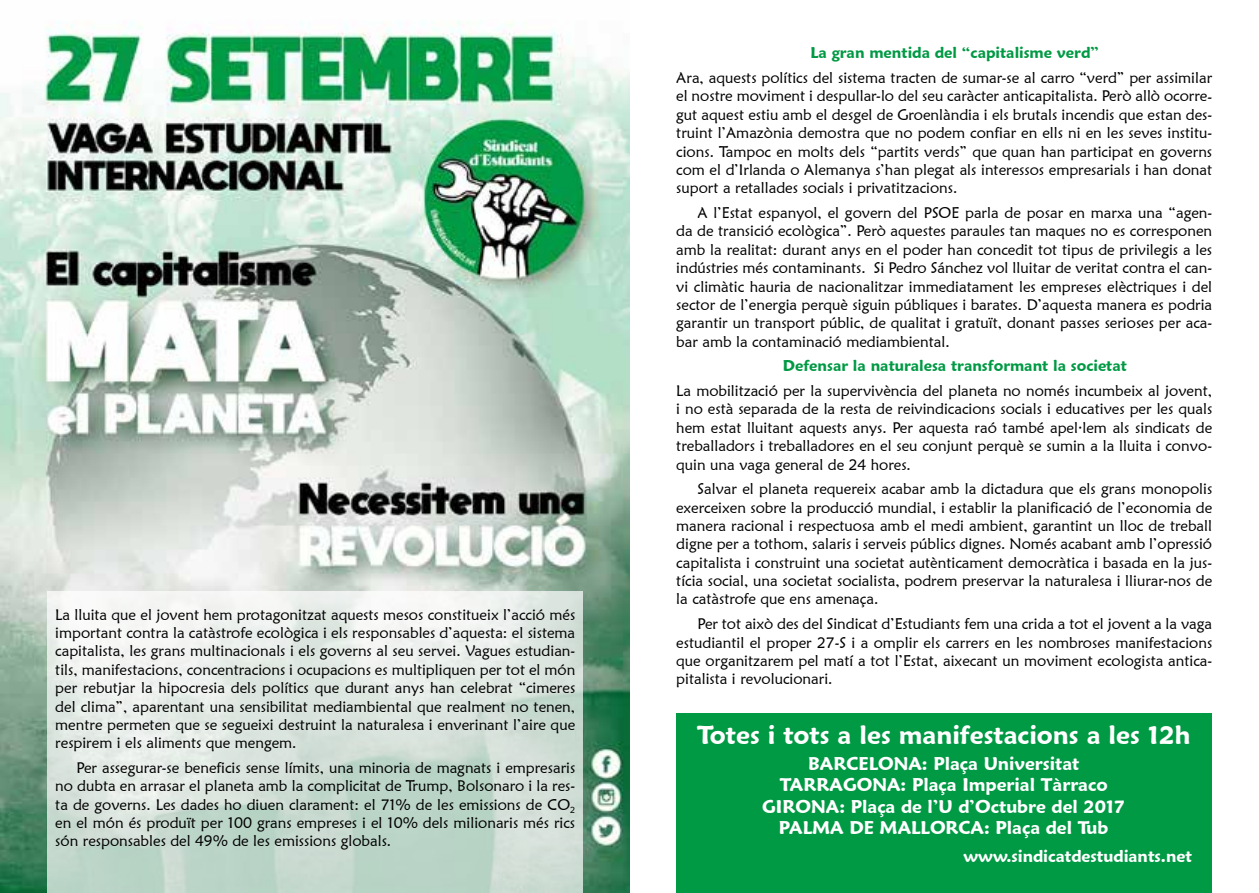
<style>
.page{position:relative;width:1259px;height:893px;background:#fff}
.page>*{position:absolute;margin:0;border:0;box-sizing:border-box;transform-origin:0 0}
.t1{font:600 25.5px "Maiandra GD";color:#fff}
.t2{font:600 18px/21.6px "Maiandra GD";color:#fff;text-align:center}
.t3{font:600 16.5px "Maiandra GD";color:#fff}
.t4{font:15.3px/18.3px "Maiandra GD";color:#000;text-align:justify}
.t5{font:600 15.3px "Maiandra GD";color:#094}
</style>
<div class="page">
<img style="left:0;top:21px;width:629px;height:872px">
<svg style="left:47px;top:591px;width:536px;height:302px"></svg>
<div style="left:676px;top:713px;width:536px;height:180px;background:#094"></div>
<p class="t4" style="left:55px;top:605px;width:521px">La lluita que el jovent hem protagonitzat aquests mesos constitueix l’acció més important contra la catàstrofe ecològica i els responsables d’aquesta: el sistema capitalista, les grans multinacionals i els governs al seu servei. Vagues estudian&shy;tils, manifestacions, concentracions i ocupacions es multipliquen per tot el món per rebutjar la hipocresia dels polítics que durant anys han celebrat “cimeres del clima”, aparentant una sensibilitat mediambiental que realment no tenen, mentre permeten que se segueixi destruint la naturalesa i enverinant l’aire que respirem i els aliments que mengem.</p>
<p class="t4" style="left:55px;top:758px;width:521px;text-indent:21px">Per assegurar-se beneficis sense límits, una minoria de magnats i empresaris no dubta en arrasar el planeta amb la complicitat de Trump, Bolsonaro i la res&shy;ta de governs. Les dades ho diuen clarament: el 71% de les emissions de CO<sub>2 </sub>en el món és produït per 100 grans empreses i el 10% dels milionaris més rics són responsables del 49% de les emissions globals.</p>
<p class="t5" style="left:810px;top:44px;width:290px">La gran mentida del “capitalisme verd”</p>
<p class="t4" style="left:676px;top:68px;width:537px">Ara, aquests polítics del sistema tracten de sumar-se al carro “verd” per assimilar el nostre moviment i despullar-lo del seu caràcter anticapitalista. Però allò ocorre&shy;gut aquest estiu amb el desgel de Groenlàndia i els brutals incendis que estan des&shy;truint l’Amazònia demostra que no podem confiar en ells ni en les seves institu&shy;cions. Tampoc en molts dels “partits verds” que quan han participat en governs com el d’Irlanda o Alemanya s’han plegat als interessos empresarials i han donat suport a retallades socials i privatitzacions.</p>
<p class="t4" style="left:676px;top:203px;width:537px;text-indent:21px">A l’Estat espanyol, el govern del PSOE parla de posar en marxa una “agen&shy;da de transició ecològica”. Però aquestes paraules tan maques no es corresponen amb la realitat: durant anys en el poder han concedit tot tipus de privilegis a les indústries més contaminants. Si Pedro Sánchez vol lluitar de veritat contra el can&shy;vi climàtic hauria de nacionalitzar immediatament les empreses elèctriques i del sector de l’energia perquè siguin públiques i barates. D’aquesta manera es podria garantir un transport públic, de qualitat i gratuït, donant passes serioses per aca&shy;bar amb la contaminació mediambiental.</p>
<p class="t5" style="left:783px;top:357px;width:346px">Defensar la naturalesa transformant la societat</p>
<p class="t4" style="left:676px;top:381px;width:537px">La mobilització per la supervivència del planeta no només incumbeix al jovent, i no està separada de la resta de reivindicacions socials i educatives per les quals hem estat lluitant aquests anys. Per aquesta raó també apel·lem als sindicats de treballadors i treballadores en el seu conjunt perquè se sumin a la lluita i convo&shy;quin una vaga general de 24 hores.</p>
<p class="t4" style="left:676px;top:479px;width:537px;text-indent:21px">Salvar el planeta requereix acabar amb la dictadura que els grans monopolis exerceixen sobre la producció mundial, i establir la planificació de l’economia de manera racional i respectuosa amb el medi ambient, garantint un lloc de treball digne per a tothom, salaris i serveis públics dignes. Només acabant amb l’opressió capitalista i construint una societat autènticament democràtica i basada en la jus&shy;tícia social, una societat socialista, podrem preservar la naturalesa i lliurar-nos de la catàstrofe que ens amenaça.</p>
<p class="t4" style="left:676px;top:614px;width:537px;text-indent:21px">Per tot això des del Sindicat d’Estudiants fem una crida a tot el jovent a la vaga estudiantil el proper 27-S i a omplir els carrers en les nombroses manifestacions que organitzarem pel matí a tot l’Estat, aixecant un moviment ecologista antica&shy;pitalista i revolucionari.</p>
<h1 class="t1" style="left:697px;top:719px;width:495px">Totes i tots a les manifestacions a les 12h</h1>
<p class="t2" style="left:762px;top:752px;width:364px">BARCELONA: Plaça Universitat TARRAGONA: Plaça Imperial Tàrraco GIRONA: Plaça de l’U d’Octubre del 2017<br>PALMA DE MALLORCA: Plaça del Tub</p>
<p class="t3" style="left:963px;top:846px;width:230px">www.sindicatdestudiants.net</p>
</div>
